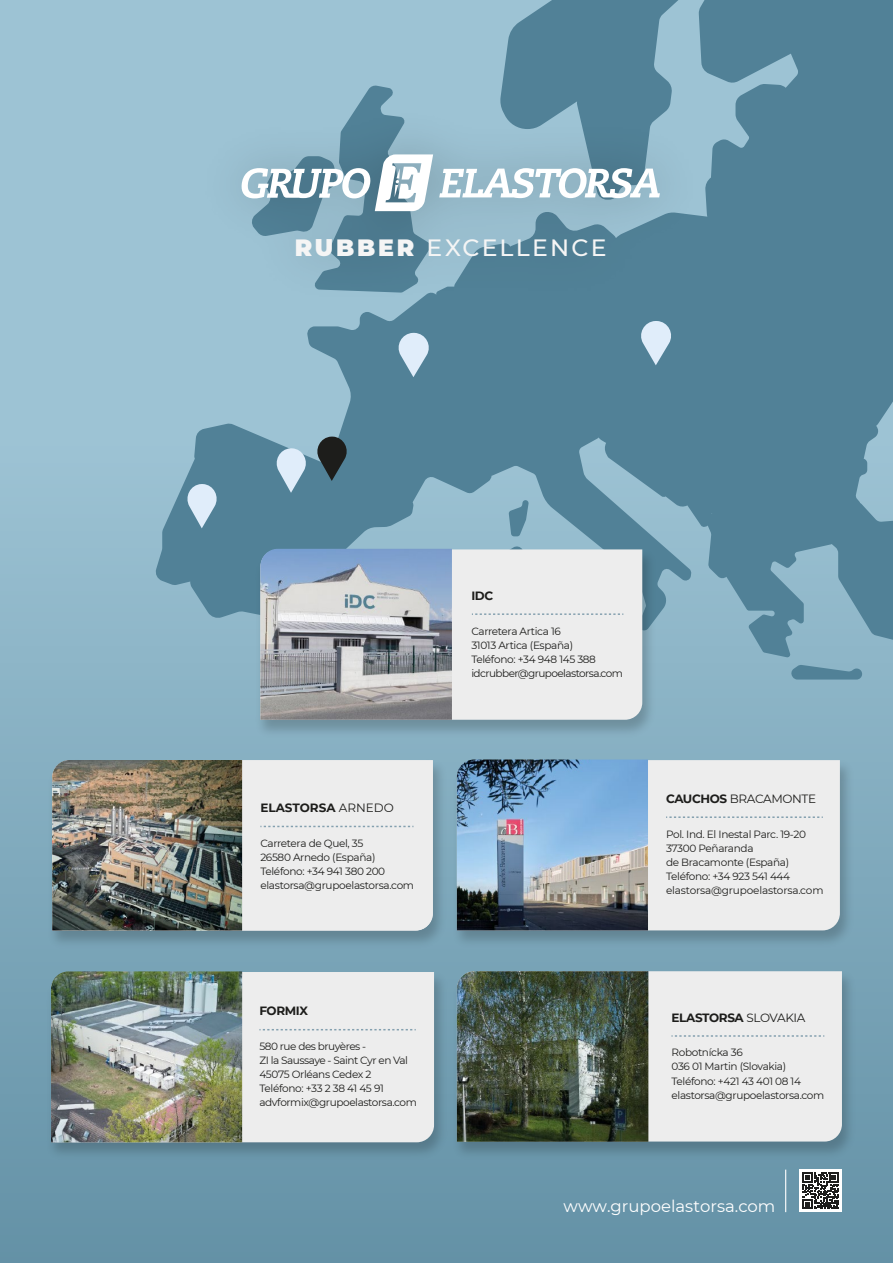
<style>
.page{position:relative;width:893px;height:1263px;background:#fff}
.page>*{position:absolute;margin:0;border:0;box-sizing:border-box;transform-origin:0 0}
.t1{font:500 23.55px "Montserrat";letter-spacing:.09em;color:#f5f5f5}
.t2{font:16.5px "Montserrat";color:#fff}
.t3{font:700 12px "Montserrat";letter-spacing:-.03em;color:#1d1d1b}
.t4{font:12px "Montserrat";letter-spacing:-.03em;color:#1d1d1b}
.t5{font:700 12px "Montserrat";color:#1d1d1b}
.t6{font:10.5px/14.1px "Montserrat";letter-spacing:-.03em;color:#1d1d1b}
.s1{font-weight:900}
.s2{font-weight:400}
.s3{font-weight:700}
</style>
<div class="page">
<div style="left:0;top:0;width:893px;height:1263px;background:linear-gradient(to bottom,#aacede,#6b97ac)"></div>
<div style="left:799px;top:1169px;width:43px;height:43px;background:#fff"></div>
<svg style="left:802px;top:1172px;width:37px;height:37px"></svg>
<svg style="left:155px;top:0;width:738px;height:658px;background:#6a97ab"></svg>
<svg style="left:509px;top:500px;width:20px;height:36px"></svg>
<svg style="left:791px;top:665px;width:71px;height:14px"></svg>
<svg style="left:395px;top:333px;width:37px;height:44px;background:#9bb9ca"></svg>
<svg style="left:184px;top:484px;width:36px;height:44px;background:#9bb9ca"></svg>
<svg style="left:273px;top:437px;width:77px;height:56px;background:#6d8c9b"></svg>
<svg style="left:638px;top:326px;width:37px;height:39px"></svg>
<img style="left:178px;top:90px;width:546px;height:236px">
<svg style="left:439px;top:168px;width:221px;height:30px"></svg>
<svg style="left:241px;top:85px;width:192px;height:208px;background:#88adbd"></svg>
<img style="left:43px;top:756px;width:405px;height:196px">
<div style="left:242px;top:760px;width:191px;height:170px;background:#ededed"></div>
<img style="left:52px;top:760px;width:190px;height:170px">
<svg style="left:260px;top:826px;width:153px;height:1px"></svg>
<img style="left:42px;top:968px;width:409px;height:196px">
<div style="left:242px;top:972px;width:192px;height:170px;background:#ededed"></div>
<svg style="left:259px;top:1029px;width:157px;height:1px"></svg>
<img style="left:51px;top:971px;width:191px;height:171px">
<img style="left:448px;top:755px;width:409px;height:197px">
<div style="left:648px;top:760px;width:192px;height:170px;background:#ededed"></div>
<svg style="left:666px;top:816px;width:157px;height:2px"></svg>
<img style="left:457px;top:759px;width:191px;height:171px">
<img style="left:252px;top:545px;width:407px;height:196px">
<div style="left:452px;top:700px;width:190px;height:20px;background:#ededed"></div>
<svg style="left:377px;top:545px;width:286px;height:155px;background:#dce2e4"></svg>
<img style="left:260px;top:549px;width:192px;height:171px">
<img style="left:448px;top:967px;width:411px;height:196px">
<div style="left:648px;top:971px;width:194px;height:170px;background:#ededed"></div>
<svg style="left:671px;top:1035px;width:153px;height:2px"></svg>
<img style="left:457px;top:971px;width:191px;height:171px">
<hr style="left:785px;top:1169px;width:1px;height:43px;background:#fff">
<h1 class="t1" style="left:295px;top:231px;width:313px"><span class="s1">RUBBER</span> EXCELLENCE</h1>
<p class="t5" style="left:260px;top:799px;width:135px">ELASTORSA <span class="s2">ARNEDO</span></p>
<p class="t6" style="left:260px;top:836px;width:155px">Carretera de Quel, 35<br>26580 Arnedo (España)<br>Teléfono: +34 941 380 200 elastorsa@grupoelastorsa.com</p>
<p class="t3" style="left:259px;top:1002px;width:50px">FORMIX</p>
<p class="t6" style="left:259px;top:1039px;width:159px">580 rue des bruyères -<br>ZI la Saussaye - Saint Cyr en Val<br>45075 Orléans Cedex 2<br>Teléfono: +33 2 38 41 45 91 advformix@grupoelastorsa.com</p>
<p class="t3" style="left:471px;top:587px;width:23px">IDC</p>
<p class="t6" style="left:471px;top:623px;width:153px">Carretera Artica 16<br>31013 Artica (España)<br>Teléfono: +34 948 145 388 idcrubber@grupoelastorsa.com</p>
<p class="t4" style="left:666px;top:790px;width:152px"><span class="s3">CAUCHOS</span> BRACAMONTE</p>
<p class="t6" style="left:666px;top:826px;width:159px">Pol. Ind. El Inestal Parc. 19-20<br>37300 Peñaranda<br>de Bracamonte (España)<br>Teléfono: +34 923 541 444 elastorsa@grupoelastorsa.com</p>
<p class="t3" style="left:671px;top:1009px;width:135px">ELASTORSA <span class="s2">SLOVAKIA</span></p>
<p class="t6" style="left:671px;top:1045px;width:154px">Robotnícka 36<br>036 01 Martin (Slovakia)<br>Teléfono: +421 43 401 08 14 elastorsa@grupoelastorsa.com</p>
<h2 class="t2" style="left:564px;top:1195px;width:213px">www.grupoelastorsa.com</h2>
</div>
